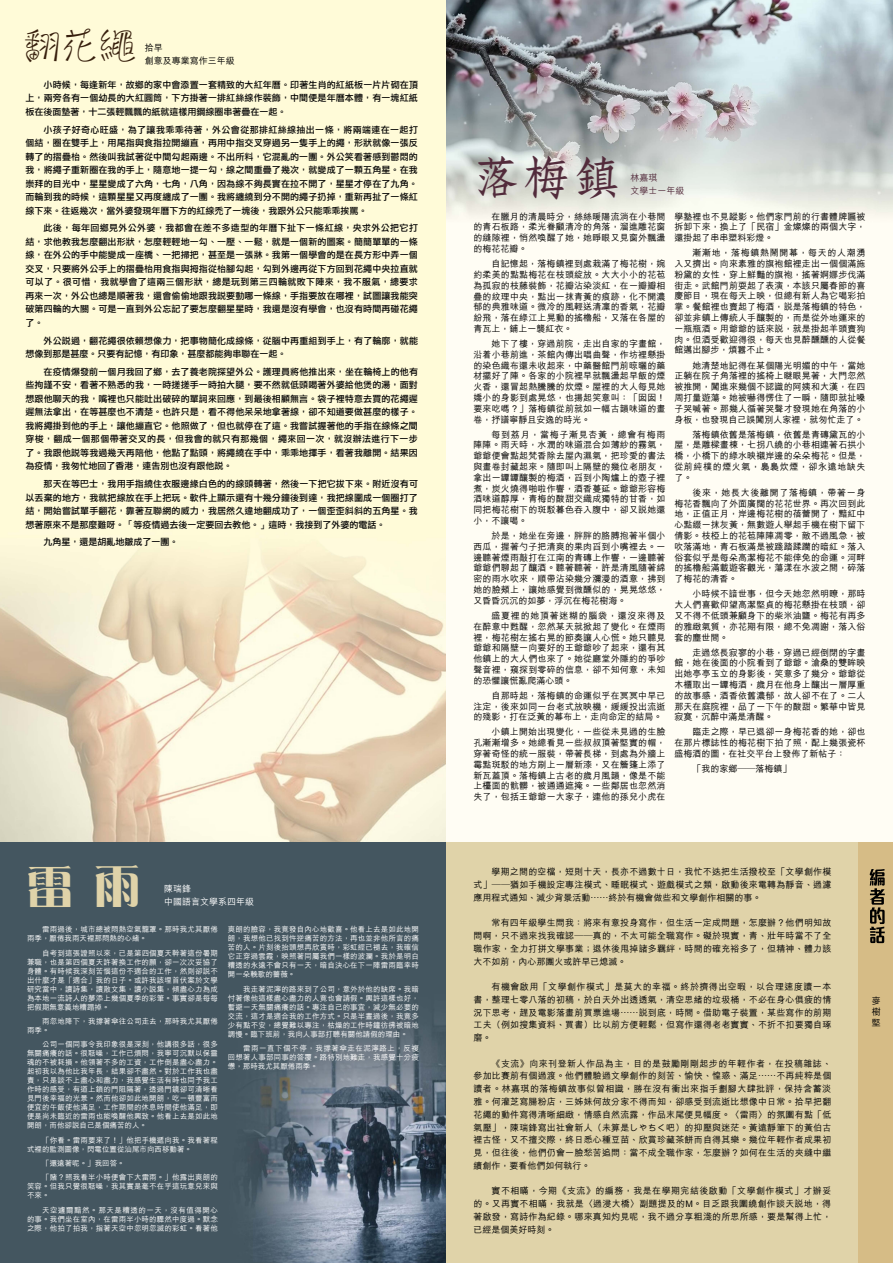
<style>
.page{position:relative;width:893px;height:1263px;background:#fff}
.page>*{position:absolute;margin:0;border:0;box-sizing:border-box;transform-origin:0 0}
.t1{font:45.75px "DF Fang Song W6 WIN BF";color:#522b3b}
.t2{font:45px "DF Yea Song W9 WIN BF";color:#e0d3a9}
.t3{font:37.5px "DF Hui Sa W2 WIN BF";color:#371f0c}
.t4{font:500 9px/10.8px "M Hei HK";letter-spacing:.015em;color:#000;text-align:justify}
.t5{font:9px/13.5px "Li Hei Pro";color:#000;text-align:justify}
.t6{font:500 9px/12.9px "M Hei HK";color:#fff}
.t7{font:500 9px/12.9px "M Hei HK";color:#522b3b}
.t8{font:500 7.5px/9px "M Hei HK";letter-spacing:.02em;color:#fff;text-align:justify}
.t9{font:500 7.5px/9px "M Hei HK";color:#fff}
</style>
<div class="page">
<img style="left:0;top:0;width:447px;height:842px">
<img style="left:447px;top:0;width:446px;height:842px">
<img style="left:0;top:842px;width:446px;height:421px">
<div style="left:446px;top:842px;width:447px;height:421px;background:#e0d3a9"></div>
<div style="left:858px;top:842px;width:35px;height:421px;background:#d6bc86"></div>
<svg style="left:870px;top:869px;width:15px;height:74px"></svg>
<h3 class="t3" style="left:23px;top:27px;width:114px">翻花繩</h3>
<p class="t5" style="left:26px;top:78px;width:394px;text-indent:18px">小時候，每逢新年，故鄉的家中會添置一套精致的大紅年曆。印著生肖的紅紙板一片片砌在頂上，兩旁各有一個幼長的大紅圓筒，下方掛著一排紅絲線作裝飾，中間便是年曆本體，有一塊紅紙板在後面墊著，十二張輕飄飄的紙就這樣用鋼線圈串著疊在一起。</p>
<p class="t5" style="left:26px;top:123px;width:394px;text-indent:18px">小孩子好奇心旺盛，為了讓我乖乖待著，外公會從那排紅絲線抽出一條，將兩端連在一起打個結，圈在雙手上，用尾指與食指拉開繃直，再用中指交叉穿過另一隻手上的繩，形狀就像一張反轉了的摺疊枱。然後叫我試著從中間勾起兩邊。不出所料，它混亂的一團。外公笑看著感到鬱悶的我，將繩子重新圈在我的手上，隨意地一提一勾，線之間重疊了幾次，就變成了一顆五角星。在我崇拜的目光中，星星變成了六角，七角，八角，因為線不夠長實在拉不開了，星星才停在了九角。而輪到我的時候，這顆星星又再度纏成了一團。我將纏繞到分不開的繩子扔掉，重新再扯了一條紅線下來。往返幾次，當外婆發現年曆下方的紅線禿了一塊後，我跟外公只能乖乖挨罵。</p>
<p class="t5" style="left:26px;top:222px;width:394px;text-indent:18px">此後，每年回鄉見外公外婆，我都會在差不多造型的年曆下扯下一條紅線，央求外公把它打結，求他教我怎麼翻出形狀，怎麼輕輕地一勾、一壓、一鬆，就是一個新的圖案。簡簡單單的一條線，在外公的手中能變成一座橋、一把掃把，甚至是一張牀。我第一個學會的是在長方形中弄一個交叉，只要將外公手上的摺疊枱用食指與拇指從枱腳勾起，勾到外邊再從下方回到花繩中央拉直就可以了。很可惜，我就學會了這兩三個形狀，總是玩到第三四輪就敗下陣來，我不服氣，總要求再來一次，外公也總是順著我，還會偷偷地跟我說要動哪一條線，手指要放在哪裡，試圖讓我能突破第四輪的大關。可是一直到外公忘記了要怎麼翻星星時，我還是沒有學會，也沒有時間再碰花繩了。</p>
<p class="t5" style="left:26px;top:334px;width:394px;text-indent:18px">外公說過，翻花繩很依賴想像力，把事物簡化成線條，從腦中再重組到手上，有了輪廓，就能想像到那是甚麼。只要有記憶，有印象，甚麼都能夠串聯在一起。</p>
<p class="t5" style="left:26px;top:365px;width:394px;text-indent:18px">在疫情爆發前一個月我回了鄉，去了養老院探望外公。護理員將他推出來，坐在輪椅上的他有些拘謹不安，看著不熟悉的我，一時搓搓手一時拍大腿，要不然就低頭喝著外婆給他煲的湯，面對想跟他聊天的我，嘴裡也只能吐出破碎的單詞來回應，到最後相顧無言。袋子裡特意去買的花繩遲遲無法拿出，在等甚麼也不清楚。也許只是，看不得他呆呆地拿著線，卻不知道要做甚麼的樣子。我將繩掛到他的手上，讓他繃直它。他照做了，但也就停在了這。我嘗試握著他的手指在線條之間穿梭，翻成一個那個帶著交叉的長，但我會的就只有那幾個，繩來回一次，就沒辦法進行下一步了。我跟他說等我過幾天再陪他，他點了點頭，將繩繞在手中，乖乖地揮手，看著我離開。結果因為疫情，我匆忙地回了香港，連告別也沒有跟他說。</p>
<p class="t5" style="left:26px;top:477px;width:394px;text-indent:18px">那天在等巴士，我用手指繞住衣服邊緣白色的的線頭轉著，然後一下把它拔下來。附近沒有可以丟棄的地方，我就把線放在手上把玩。軟件上顯示還有十幾分鐘後到達，我把線圍成一個圈打了結，開始嘗試單手翻花，靠著互聯網的威力，我居然久違地翻成功了，一個歪歪斜斜的五角星。我想著原來不是那麼難呀。「等疫情過去後一定要回去教他。」這時，我接到了外婆的電話。</p>
<p class="t5" style="left:44px;top:535px;width:136px">九角星，還是胡亂地皺成了一團。</p>
<p class="t4" style="left:145px;top:40px;width:91px;line-height:12.9px">拾早<br>創意及專業寫作三年級</p>
<h2 class="t2" style="left:27px;top:863px;width:114px">雷 雨</h2>
<p class="t8" style="left:27px;top:925px;width:192px;text-indent:15px">雷雨過後，城市總被悶熱空氣籠罩。那時我尤其厭倦雨季，厭倦我雨天裡那悶熱的心緒。</p>
<p class="t8" style="left:27px;top:948px;width:192px;text-indent:15px">自考到這張證照以來，已是第四個夏天幹著這份暑期兼職，也是第四個夏天許著換工作的願，卻一次次妥協了身體。有時候我深刻苦惱這份不適合的工作，然則卻說不出什麼才是「適合」我的日子。或許我該埋首伏案於文學研究當中，讀詩集，讀散文集，讀小說集，傾盡心力為成為本地一流詩人的夢添上幾個夏季的彩筆。事實卻是每每把假期無意義地糟蹋掉。</p>
<p class="t8" style="left:27px;top:1016px;width:192px;text-indent:15px">雨忽地降下，我撐著傘往公司走去，那時我尤其厭倦雨季。</p>
<p class="t8" style="left:27px;top:1039px;width:192px;text-indent:15px">公司一個同事令我印象很是深刻，他講很多話，很多無關痛癢的話。很聒噪，工作已煩悶，我寧可沉默以保靈魂的不被耗損。他領著不多的工資，工作倒是盡心盡力。起初我以為他比我年長，結果卻不盡然。對於工作我也盡責，只是談不上盡心和盡力，我感覺生活有時也同予我工作時的感受，有道上鎖的門阻隔著，透過門鏡卻可清晰看見門後幸福的光景。然而他卻如此地開朗，吃一頓豐富而便宜的午飯使他滿足，工作期間的休息時間使他滿足，即便是尚未臨近的雷雨也能喚醒他興致。他看上去是如此地開朗，而他卻說自己是個痛苦的人。</p>
<p class="t9" style="left:27px;top:1135px;width:192px;text-indent:15px">「你看。雷雨要來了！」他把手機遞向我。我看著程式裡的監測圖像，閃電位置從汕尾市向西移動著。</p>
<p class="t8" style="left:42px;top:1155px;width:177px;line-height:14.3px">「還遠著呢。」我回答。<br>「賭？照我看半小時便會下大雷雨。」他露出爽朗的</p>
<p class="t8" style="left:27px;top:1181px;width:192px">笑容。但我只覺很聒噪，我其實是毫不在乎這玩意兒來與不來。</p>
<p class="t8" style="left:27px;top:1205px;width:192px;text-indent:15px">天空遽爾黯然。那天是糟透的一天，沒有值得開心的事。我們坐在室內，在雷雨半小時的驟然中度過。默念之際，他拍了拍我，指著天空中忽明忽滅的彩虹。看著他</p>
<p class="t6" style="left:164px;top:882px;width:92px">陳瑞鋒<br>中國語言文學系四年級</p>
<p class="t8" style="left:228px;top:925px;width:193px">爽朗的臉容，我竟發自內心地歡喜。他看上去是如此地開朗，我想他已找到忤逆痛苦的方法，再也並非他所言的痛苦的人。片刻後抬頭想再欣賞時，彩虹經已褪去，我確信它正穿過雲霞，映照著同屬我們一樣的波瀾。我於是明白糟透的永遠不會只有一天，暗自決心在下一陣雷雨臨幸時開一朵輓歌的薔薇。</p>
<p class="t8" style="left:228px;top:984px;width:193px;text-indent:15px">我走著泥濘的路來到了公司，意外於他的缺席。我暗忖著像他這樣盡心盡力的人竟也會請假。興許這樣也好，暫避一天無關痛癢的話。專注自己的事宜，減少無必要的交流，這才是適合我的工作方式。只是半晝過後，我竟多少有點不安，總覺難以專注，枯燥的工作時鐘彷彿被暗地調慢。臨下班前，我向人事部打聽有關他請假的理由。</p>
<p class="t8" style="left:228px;top:1043px;width:193px;text-indent:15px">雷雨一直下個不停，我撐著傘走在泥濘路上，反複回想著人事部同事的答覆。路特別地難走，我感覺十分疲憊，那時我尤其厭倦雨季。</p>
<h1 class="t1" style="left:473px;top:154px;width:148px">落梅鎮</h1>
<p class="t7" style="left:630px;top:170px;width:55px">林嘉琪<br>文學士一年級</p>
<p class="t4" style="left:473px;top:210px;width:194px;text-indent:18px">在臘月的清晨時分，絲絲暖陽流淌在小巷間的青石板路，柔光眷顧清冷的角落，溜進雕花窗的縫隙裡，悄然喚醒了她，她睜眼又見窗外飄盪的梅花花瓣。</p>
<p class="t4" style="left:473px;top:258px;width:194px;text-indent:18px">自記憶起，落梅鎮裡到處栽滿了梅花樹，婉約柔美的點點梅花在枝頭綻放。大大小小的花苞為孤寂的枝藤裝飾，花瓣沾染淡紅，在一瓣瓣相疊的紋理中央，點出一抹青黃的痕跡，化不開濃郁的典雅味道。微冷的風輕送清凜的香氣，花瓣紛飛，落在綠江上晃動的搖櫓船，又落在各屋的青瓦上，鋪上一襲紅衣。</p>
<p class="t4" style="left:473px;top:338px;width:194px;text-indent:18px">她下了樓，穿過前院，走出自家的字畫館，沿着小巷前進，茶館內傳出唱曲聲，作坊裡懸掛的染色織布還未收起來，中藥醫館門前晾曬的藥材擺好了陣。各家的小院裡早就飄盪起早飯的煙火香，還冒起熱騰騰的炊煙。屋裡的大人每見她嬌小的身影到處晃悠，也揚起笑意叫：「囡囡！要來吃嗎？」落梅鎮從前就如一幅古韻味道的畫卷，抒譜寧靜且安逸的時光。</p>
<p class="t4" style="left:473px;top:428px;width:194px;text-indent:18px">每到荔月，當梅子漸見杏黃，總會有梅雨陣陣。雨天時，水潤的味道混合如薄紗的霧氣，爺爺便會點起梵香除去屋內濕氣，把珍愛的書法與畫卷封藏起來。隨即叫上隔壁的幾位老朋友，拿出一罈罈釀製的梅酒，舀到小陶爐上的壺子裡煮，炭火燒得啪啦作響，酒香蔓延。爺爺形容梅酒味道醇厚，青梅的酸甜交織成獨特的甘香，如同把梅花樹下的斑駁暮色吞入腹中，卻又說她還小，不讓喝。</p>
<p class="t4" style="left:473px;top:530px;width:194px;text-indent:18px">於是，她坐在旁邊，胖胖的胳膊抱著半個小西瓜，握著勺子把清爽的果肉舀到小嘴裡去。一邊聽著煙雨敲打在江南的青磚上作響，一邊聽著爺爺們聊起了釀酒。聽著聽著，許是清風隨著綿密的雨水吹來，順帶沾染幾分瀰漫的酒意，拂到她的臉頰上，讓她感覺到微醺似的，晃晃悠悠，又昏昏沉沉的如夢，浮沉在梅花樹海。</p>
<p class="t4" style="left:473px;top:610px;width:194px;text-indent:18px">盛夏裡的她頂著迷糊的腦袋，還沒來得及在醉意中甦醒，忽然某天就掀起了變化。在煙雨裡，梅花樹左搖右晃的節奏讓人心慌。她只聽見爺爺和隔壁一向要好的王爺爺吵了起來，還有其他鎮上的大人們也來了。她從廳堂外隱約的爭吵聲音裡，窺探到零碎的信息，卻不知何意，未知的恐懼讓慌亂爬滿心頭。</p>
<p class="t4" style="left:473px;top:689px;width:194px;text-indent:18px">自那時起，落梅鎮的命運似乎在冥冥中早已注定，後來如同一台老式放映機，緩緩投出流逝的殘影，打在泛黃的幕布上，走向命定的結局。</p>
<p class="t4" style="left:473px;top:726px;width:194px;text-indent:18px">小鎮上開始出現變化，一些從未見過的生臉孔漸漸增多。她總看見一些叔叔頂著堅實的帽，穿著奇怪的統一服裝，帶著長梯，到處為外牆上霉點斑駁的地方刷上一層新漆，又在簷篷上添了新瓦蓋頂。落梅鎮上古老的歲月風韻，像是不能上檯面的骯髒，被通通遮掩。一些鄰居也忽然消失了，包括王爺爺一大家子，連他的孫兒小虎在</p>
<p class="t4" style="left:674px;top:210px;width:193px">學塾裡也不見蹤影。他們家門前的行書體牌匾被拆卸下來，換上了「民宿」金燦燦的兩個大字，還掛起了串串塑料彩燈。</p>
<p class="t4" style="left:674px;top:247px;width:193px;text-indent:18px">漸漸地，落梅鎮熱鬧開幕，每天的人潮湧入又擠出。向來素雅的旗袍館裡走出一個個滿施粉黛的女性，穿上鮮豔的旗袍，搖著婀娜步伐滿街走。武館門前耍起了表演，本該只屬春節的喜慶節目，現在每天上映，但總有新人為它喝彩拍掌。餐館裡也賣起了梅酒，說是落梅鎮的特色，卻並非鎮上傳統人手釀製的，而是從外地運來的一瓶瓶酒。用爺爺的話來說，就是掛起羊頭賣狗肉。但酒受歡迎得很，每天也見醉醺醺的人從餐館邁出腳步，煩囂不止。</p>
<p class="t4" style="left:674px;top:359px;width:193px;text-indent:18px">她清楚地記得在某個陽光明媚的中午，當她正躺在院子角落裡的搖椅上瞇眼晃著，大門忽然被推開，闖進來幾個不認識的阿姨和大漢，在四周打量遊蕩。她被嚇得愣住了一瞬，隨即就扯嗓子哭喊著。那幾人循著哭聲才發現她在角落的小身板，也發現自己誤闖別人家裡，就匆忙走了。</p>
<p class="t4" style="left:674px;top:428px;width:193px;text-indent:18px">落梅鎮依舊是落梅鎮，依舊是青磚黛瓦的小屋，是雕樑畫棟，七拐八繞的小巷相連著石拱小橋，小橋下的綠水映襯岸邊的朵朵梅花。但是，從前純樸的煙火氣，裊裊炊煙，卻永遠地缺失了。</p>
<p class="t4" style="left:674px;top:486px;width:193px;text-indent:18px">後來，她長大後離開了落梅鎮，帶著一身梅花香飄向了外面廣闊的花花世界。再次回到此地，正值正月，岸邊梅花樹的蓓蕾開了，黯紅中心點綴一抹灰黃，無數遊人舉起手機在樹下留下倩影。枝椏上的花苞陣陣凋零，敵不過風急，被吹落滿地，青石板滿是被踐踏蹂躪的暗紅。落入俗套似乎是每朵高潔梅花不能倖免的命運。河畔的搖櫓船滿載遊客觀光，蕩漾在水波之間，碎落了梅花的清香。</p>
<p class="t4" style="left:674px;top:588px;width:193px;text-indent:18px">小時候不諳世事，但今天她忽然明瞭，那時大人們喜歡仰望高潔堅貞的梅花懸掛在枝頭，卻又不得不低頭兼顧身下的柴米油鹽。梅花有再多的雅緻氣質，亦花期有限，總不免凋謝，落入俗套的塵世間。</p>
<p class="t4" style="left:674px;top:646px;width:193px;text-indent:18px">走過悠長寂寥的小巷，穿過已經倒閉的字畫館，她在後面的小院看到了爺爺。滄桑的雙眸映出她亭亭玉立的身影後，笑意多了幾分。爺爺從木櫃取出一罈梅酒，歲月在他身上釀出一層厚重的故事感，酒香依舊濃郁，故人卻不在了。二人那天在庭院裡，品了一下午的酸甜。繁華中皆見寂寞，沉醉中滿是清醒。</p>
<p class="t4" style="left:674px;top:726px;width:193px;text-indent:18px">臨走之際，早已退卻一身梅花香的她，卻也在那片標誌性的梅花樹下拍了照，配上幾張瓷杯盛梅酒的圖，在社交平台上發佈了新帖子：</p>
<p class="t4" style="left:692px;top:763px;width:100px">「我的家鄉──落梅鎮」</p>
<p class="t4" style="left:473px;top:865px;width:359px;line-height:12.8px;text-indent:18px">學期之間的空檔，短則十天，長亦不過數十日，我忙不迭把生活撥校至「文學創作模式」──猶如手機設定專注模式、睡眠模式、遊戲模式之類，啟動後來電轉為靜音、過濾應用程式通知、減少背景活動……終於有機會做些和文學創作相關的事。</p>
<p class="t4" style="left:473px;top:916px;width:359px;line-height:12.8px;text-indent:18px">常有四年級學生問我：將來有意投身寫作，但生活一定成問題，怎麼辦？他們明知故問啊，只不過來找我確認──真的，不太可能全職寫作。礙於現實，青、壯年時當不了全職作家，全力打拼文學事業；退休後甩掉諸多羈絆，時間的確充裕多了，但精神、體力該大不如前，內心那團火或許早已熄滅。</p>
<p class="t4" style="left:473px;top:980px;width:359px;line-height:12.8px;text-indent:18px">有機會啟用「文學創作模式」是莫大的幸福。終於擠得出空暇，以合理速度讀一本書，整理七零八落的初稿，於白天外出透透氣，清空思緒的垃圾桶，不必在身心俱疲的情況下思考，趕及電影落畫前買票進場……說到底，時間。借助電子裝置，某些寫作的前期工夫（例如搜集資料、買書）比以前方便輕鬆，但寫作還得老老實實、不折不扣要獨自琢磨。</p>
<p class="t4" style="left:473px;top:1056px;width:359px;line-height:12.8px;text-indent:18px">《支流》向來刊登新人作品為主，目的是鼓勵剛剛起步的年輕作者，在投稿雜誌、參加比賽前有個過渡。他們體驗過文學創作的刻苦、愉快、惶惑、滿足……不再純粹是個讀者。林嘉琪的落梅鎮故事似曾相識，勝在沒有衝出來指手劃腳大肆批評，保持含蓄淡雅。何灌芝寫腸粉店，三姊妹何故分家不得而知，卻感受到流逝比想像中日常。拾早把翻花繩的動件寫得清晰細緻，情感自然流露，作品末尾便見幅度。〈雷雨〉的氛圍有點「低氣壓」，陳瑞鋒寫出社會新人（未算是しゃちく吧）的抑壓與迷茫。黃遠靜筆下的黃伯古裡古怪，又不擅交際，終日悉心種豆苗、欣賞珍藏茶餅而自得其樂。幾位年輕作者成果初見，但往後，他們仍會一臉愁苦追問：當不成全職作家，怎麼辦？如何在生活的夾縫中繼續創作，要看他們如何執行。</p>
<p class="t4" style="left:473px;top:1184px;width:359px;line-height:12.8px;text-indent:18px">實不相瞞，今期《支流》的編務，我是在學期完結後啟動「文學創作模式」才辦妥的。又再實不相瞞，我就是〈過浸大橋〉副題提及的M。目乏跟我圍繞創作談天說地，得著啟發，寫詩作為紀錄。哪來真知灼見呢，我不過分享粗淺的所思所感，要是幫得上忙，已經是個美好時刻。</p>
<p class="t4" style="left:872px;top:995px;width:10px">麥樹堅</p>
</div>
